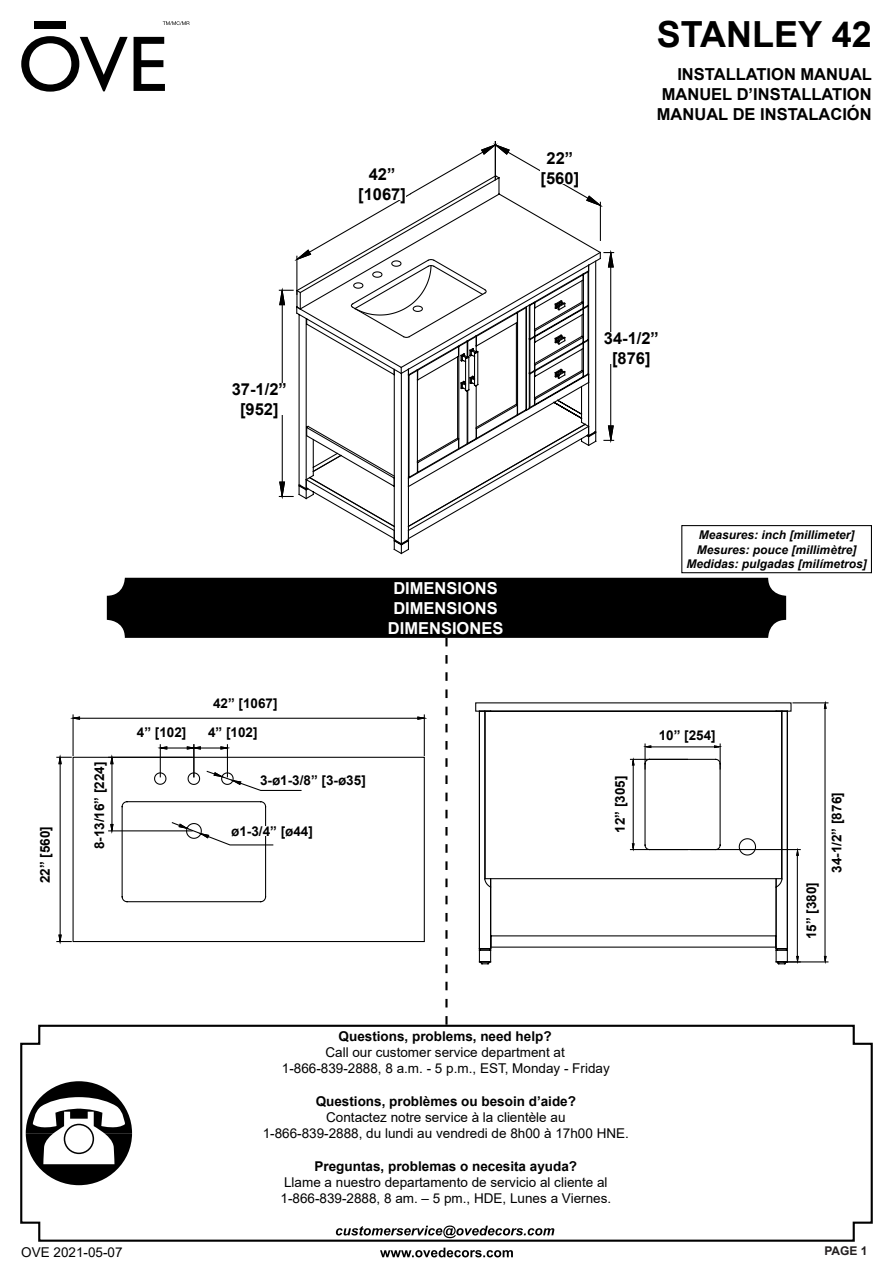
<style>
.page{position:relative;width:893px;height:1263px;background:#fff}
.page>*{position:absolute;margin:0;border:0;box-sizing:border-box;transform-origin:0 0}
.t1{font:700 36px "Arial";color:#000}
.t2{font:700 16.5px "Arial";color:#000}
.t3{font:700 16.5px "Arial";color:#fff}
.t4{font:13.5px "Arial";color:#000}
.t5{font:700 13.5px "Arial";color:#000}
.t6{font:italic 700 12px "Arial";color:#000}
.t7{font:700 12px "Arial";color:#231f20}
</style>
<div class="page">
<hr style="left:109px;top:830px;width:83px;height:1px;background:#000">
<hr style="left:111px;top:764px;width:1px;height:60px;background:#000">
<svg style="left:110px;top:823px;width:4px;height:11px"></svg>
<svg style="left:110px;top:754px;width:4px;height:11px"></svg>
<hr style="left:60px;top:764px;width:1px;height:171px;background:#000">
<svg style="left:57px;top:934px;width:14px;height:10px"></svg>
<svg style="left:57px;top:754px;width:14px;height:11px"></svg>
<hr style="left:160px;top:745px;width:1px;height:32px;background:#000">
<div style="left:73px;top:757px;width:352px;height:185px;border:1px solid #000"></div>
<hr style="left:424px;top:715px;width:1px;height:40px;background:#000">
<hr style="left:73px;top:715px;width:1px;height:40px;background:#000">
<hr style="left:80px;top:718px;width:338px;height:1px;background:#000">
<svg style="left:417px;top:716px;width:10px;height:4px"></svg>
<svg style="left:70px;top:716px;width:11px;height:4px"></svg>
<hr style="left:193px;top:745px;width:1px;height:32px;background:#000">
<hr style="left:227px;top:745px;width:1px;height:32px;background:#000">
<svg style="left:157px;top:746px;width:73px;height:4px"></svg>
<svg style="left:121px;top:770px;width:181px;height:133px"></svg>
<hr style="left:610px;top:267px;width:1px;height:88px;background:#000">
<hr style="left:610px;top:355px;width:1px;height:71px;background:#000">
<svg style="left:604px;top:425px;width:10px;height:18px"></svg>
<hr style="left:282px;top:402px;width:1px;height:80px;background:#000">
<hr style="left:282px;top:305px;width:1px;height:97px;background:#000">
<svg style="left:279px;top:481px;width:14px;height:18px"></svg>
<svg style="left:279px;top:287px;width:14px;height:19px"></svg>
<svg style="left:296px;top:268px;width:301px;height:227px"></svg>
<hr style="left:296px;top:256px;width:1px;height:38px;background:#000">
<svg style="left:294px;top:142px;width:320px;height:126px"></svg>
<svg style="left:299px;top:288px;width:291px;height:267px"></svg>
<div style="left:681px;top:525px;width:191px;height:48px;border:1px solid #000"></div>
<div style="left:107px;top:578px;width:679px;height:60px;background:#000;border-radius:18px"></div>
<svg style="left:445px;top:638px;width:3px;height:386px"></svg>
<div style="left:358px;top:168px;width:48px;height:32px;background:#fff"></div>
<div style="left:604px;top:332px;width:55px;height:31px;background:#fff"></div>
<div style="left:541px;top:152px;width:38px;height:32px;background:#fff"></div>
<div style="left:260px;top:775px;width:106px;height:10px;background:#fff"></div>
<div style="left:231px;top:826px;width:82px;height:10px;background:#fff"></div>
<div style="left:232px;top:383px;width:55px;height:31px;background:#fff"></div>
<svg style="left:21px;top:36px;width:107px;height:56px"></svg>
<svg style="left:134px;top:37px;width:31px;height:54px"></svg>
<div style="left:34px;top:21px;width:32px;height:7px;background:#000"></div>
<svg style="left:163px;top:21px;width:26px;height:4px"></svg>
<svg style="left:20px;top:1024px;width:853px;height:218px"></svg>
<svg style="left:26px;top:1081px;width:106px;height:104px"></svg>
<svg style="left:64px;top:1124px;width:30px;height:30px"></svg>
<div style="left:65px;top:1125px;width:28px;height:27px;background:#fff;border-radius:50%"></div>
<svg style="left:380px;top:1247px;width:133px;height:10px"></svg>
<svg style="left:475px;top:702px;width:317px;height:263px"></svg>
<hr style="left:784px;top:961px;width:44px;height:1px;background:#000">
<hr style="left:793px;top:702px;width:35px;height:1px;background:#000">
<hr style="left:824px;top:709px;width:1px;height:247px;background:#000">
<svg style="left:823px;top:955px;width:4px;height:9px"></svg>
<svg style="left:823px;top:701px;width:4px;height:8px"></svg>
<svg style="left:478px;top:710px;width:153px;height:241px"></svg>
<svg style="left:631px;top:703px;width:169px;height:262px"></svg>
<div style="left:485px;top:711px;width:297px;height:168px;border:1px solid #000"></div>
<p class="t2" style="left:369px;top:163px;width:28px">42”</p>
<p class="t2" style="left:358px;top:182px;width:49px">[1067]</p>
<p class="t2" style="left:547px;top:147px;width:28px">22”</p>
<p class="t2" style="left:541px;top:166px;width:40px">[560]</p>
<p class="t1" style="left:657px;top:9px;width:216px">STANLEY 42</p>
<p class="t2" style="left:677px;top:63px;width:196px">INSTALLATION MANUAL</p>
<p class="t2" style="left:662px;top:82px;width:211px">MANUEL D’INSTALLATION</p>
<p class="t2" style="left:657px;top:102px;width:216px">MANUAL DE INSTALACIÓN</p>
<p class="t2" style="left:232px;top:377px;width:57px">37-1/2”</p>
<p class="t2" style="left:240px;top:397px;width:40px">[952]</p>
<p class="t2" style="left:604px;top:326px;width:57px">34-1/2”</p>
<p class="t2" style="left:612px;top:346px;width:40px">[876]</p>
<p class="t5" style="left:36px;top:883px;width:59px;rotate:-90deg">22” [560]</p>
<p class="t5" style="left:90px;top:849px;width:89px;rotate:-90deg">8-13/16” [224]</p>
<p class="t3" style="left:393px;top:577px;width:106px">DIMENSIONS</p>
<p class="t3" style="left:393px;top:596px;width:106px">DIMENSIONS</p>
<p class="t3" style="left:388px;top:616px;width:117px">DIMENSIONES</p>
<p class="t5" style="left:213px;top:694px;width:66px">42” [1067]</p>
<p class="t5" style="left:137px;top:723px;width:51px">4” [102]</p>
<p class="t5" style="left:208px;top:723px;width:51px">4” [102]</p>
<p class="t5" style="left:260px;top:771px;width:107px">3-ø1-3/8” [3-ø35]</p>
<p class="t5" style="left:231px;top:822px;width:83px">ø1-3/4” [ø44]</p>
<p class="t6" style="left:699px;top:527px;width:157px">Measures: inch [millimeter]</p>
<p class="t6" style="left:697px;top:541px;width:161px">Mesures: pouce [millimètre]</p>
<p class="t6" style="left:687px;top:556px;width:182px">Medidas: pulgadas [milímetros]</p>
<p class="t5" style="left:610px;top:833px;width:59px;rotate:-90deg">12” [305]</p>
<p class="t5" style="left:659px;top:726px;width:59px">10” [254]</p>
<p class="t5" style="left:802px;top:939px;width:59px;rotate:-90deg">15” [380]</p>
<p class="t5" style="left:827px;top:873px;width:82px;rotate:-90deg">34-1/2” [876]</p>
<p class="t4" style="left:21px;top:1243px;width:103px">OVE 2021-05-07</p>
<p class="t5" style="left:339px;top:1027px;width:215px">Questions, problems, need help?</p>
<p class="t4" style="left:325px;top:1043px;width:241px">Call our customer service department at</p>
<p class="t4" style="left:282px;top:1059px;width:329px">1-866-839-2888, 8 a.m. - 5 p.m., EST, Monday - Friday</p>
<p class="t5" style="left:316px;top:1091px;width:262px">Questions, problèmes ou besoin d’aide?</p>
<p class="t4" style="left:326px;top:1108px;width:241px">Contactez notre service à la clientèle au</p>
<p class="t4" style="left:263px;top:1124px;width:368px">1-866-839-2888, du lundi au vendredi de 8h00 à 17h00 HNE.</p>
<p class="t5" style="left:315px;top:1156px;width:264px">Preguntas, problemas o necesita ayuda?</p>
<p class="t4" style="left:284px;top:1173px;width:325px">Llame a nuestro departamento de servicio al cliente al</p>
<p class="t4" style="left:280px;top:1189px;width:332px">1-866-839-2888, 8 am. – 5 pm., HDE, Lunes a Viernes.</p>
<p class="t7" style="left:824px;top:1242px;width:45px">PAGE 1</p>
</div>
